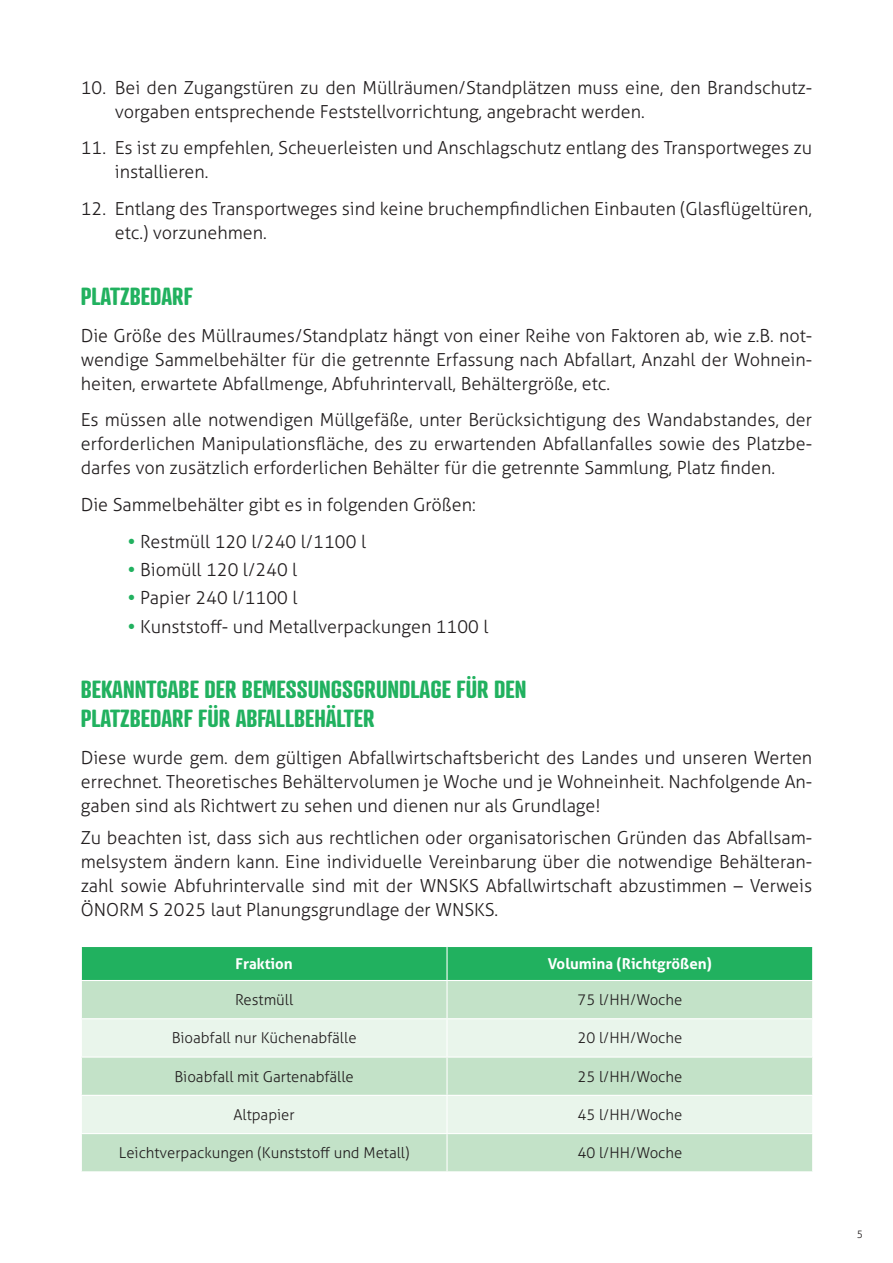
<style>
.page{position:relative;width:893px;height:1263px;background:#fff}
.page>*{position:absolute;margin:0;border:0;box-sizing:border-box;transform-origin:0 0}
.t1{font:700 24px/28.8px "Atrament";color:#21b15f}
.t2{font:300 18px/24px "Aller";color:#231f20}
.t3{font:300 15px "Aller";color:#231f20}
.t4{font:700 15px "Aller";color:#fff}
.t5{font:300 10.5px "Aller";color:#231f20}
</style>
<div class="page">
<div style="left:82px;top:947px;width:730px;height:33px;background:#21b15f"></div>
<div style="left:82px;top:981px;width:730px;height:190px;background:#c3e2c8"></div>
<svg style="left:82px;top:1019px;width:730px;height:114px;background:#dceedf"></svg>
<hr style="left:446px;top:947px;width:2px;height:33px;background:#fff">
<hr style="left:446px;top:981px;width:2px;height:37px;background:#fff">
<hr style="left:81px;top:1018px;width:366px;height:1px;background:#fff">
<hr style="left:447px;top:1018px;width:366px;height:1px;background:#fff">
<hr style="left:446px;top:1019px;width:2px;height:37px;background:#fff">
<hr style="left:81px;top:1056px;width:366px;height:1px;background:#fff">
<hr style="left:447px;top:1056px;width:366px;height:1px;background:#fff">
<hr style="left:446px;top:1057px;width:2px;height:38px;background:#fff">
<hr style="left:81px;top:1095px;width:366px;height:1px;background:#fff">
<hr style="left:447px;top:1095px;width:366px;height:1px;background:#fff">
<hr style="left:446px;top:1096px;width:2px;height:37px;background:#fff">
<hr style="left:81px;top:1133px;width:366px;height:1px;background:#fff">
<hr style="left:447px;top:1133px;width:366px;height:1px;background:#fff">
<hr style="left:446px;top:1134px;width:2px;height:37px;background:#fff">
<p class="t2" style="left:115px;top:75px;width:699px;text-indent:-34px">10. Bei den Zugangstüren zu den Müllräumen/Standplätzen muss eine, den Brandschutz&shy;vorgaben entsprechende Feststellvorrichtung, angebracht werden.</p>
<p class="t2" style="left:115px;top:136px;width:699px;text-indent:-34px">11. Es ist zu empfehlen, Scheuerleisten und Anschlagschutz entlang des Transportweges zu installieren.</p>
<p class="t2" style="left:115px;top:197px;width:699px;text-indent:-34px">12. Entlang des Transportweges sind keine bruchempfindlichen Einbauten (Glasflügeltüren, etc.) vorzunehmen.</p>
<h1 class="t1" style="left:81px;top:281px;width:113px">PLATZBEDARF</h1>
<p class="t2" style="left:81px;top:323px;width:733px;text-align:justify">Die Größe des Müllraumes/Standplatz hängt von einer Reihe von Faktoren ab, wie z.B. not&shy;wendige Sammelbehälter für die getrennte Erfassung nach Abfallart, Anzahl der Wohnein&shy;heiten, erwartete Abfallmenge, Abfuhrintervall, Behältergröße, etc.</p>
<p class="t2" style="left:81px;top:408px;width:733px;text-align:justify">Es müssen alle notwendigen Müllgefäße, unter Berücksichtigung des Wandabstandes, der erforderlichen Manipulationsfläche, des zu erwartenden Abfallanfalles sowie des Platzbe&shy;darfes von zusätzlich erforderlichen Behälter für die getrennte Sammlung, Platz finden.</p>
<p class="t2" style="left:140px;top:486px;width:337px;line-height:36.8px;text-indent:-60px">Die Sammelbehälter gibt es in folgenden Größen:<br>Restmüll 120 l/240 l/1100 l</p>
<p class="t2" style="left:140px;top:555px;width:350px;line-height:28.2px">Biomüll 120 l/240 l<br>Papier 240 l/1100 l<br>Kunststoff- und Metallverpackungen 1100 l</p>
<h1 class="t1" style="left:81px;top:674px;width:447px">BEKANNTGABE DER BEMESSUNGSGRUNDLAGE FÜR DEN<br>PLATZBEDARF FÜR ABFALLBEHÄLTER</h1>
<p class="t2" style="left:81px;top:745px;width:733px;text-align:justify">Diese wurde gem. dem gültigen Abfallwirtschaftsbericht des Landes und unseren Werten errechnet. Theoretisches Behältervolumen je Woche und je Wohneinheit. Nachfolgende An&shy;gaben sind als Richtwert zu sehen und dienen nur als Grundlage!</p>
<p class="t2" style="left:81px;top:826px;width:733px;text-align:justify">Zu beachten ist, dass sich aus rechtlichen oder organisatorischen Gründen das Abfallsam&shy;melsystem ändern kann. Eine individuelle Vereinbarung über die notwendige Behälteran&shy;zahl sowie Abfuhrintervalle sind mit der WNSKS Abfallwirtschaft abzustimmen – Verweis ÖNORM S 2025 laut Planungsgrundlage der WNSKS.</p>
<p class="t4" style="left:236px;top:954px;width:59px">Fraktion</p>
<p class="t4" style="left:548px;top:954px;width:166px">Volumina (Richtgrößen)</p>
<p class="t3" style="left:235px;top:990px;width:60px">Restmüll</p>
<p class="t3" style="left:577px;top:990px;width:106px">75 l/HH/Woche</p>
<p class="t3" style="left:172px;top:1028px;width:186px">Bioabfall nur Küchenabfälle</p>
<p class="t3" style="left:577px;top:1028px;width:106px">20 l/HH/Woche</p>
<p class="t3" style="left:174px;top:1067px;width:181px">Bioabfall mit Gartenabfälle</p>
<p class="t3" style="left:577px;top:1067px;width:106px">25 l/HH/Woche</p>
<p class="t3" style="left:233px;top:1105px;width:63px">Altpapier</p>
<p class="t3" style="left:577px;top:1105px;width:106px">45 l/HH/Woche</p>
<p class="t3" style="left:119px;top:1143px;width:292px">Leichtverpackungen (Kunststoff und Metall)</p>
<p class="t3" style="left:577px;top:1143px;width:106px">40 l/HH/Woche</p>
<p class="t5" style="left:857px;top:1227px;width:8px">5</p>
</div>
